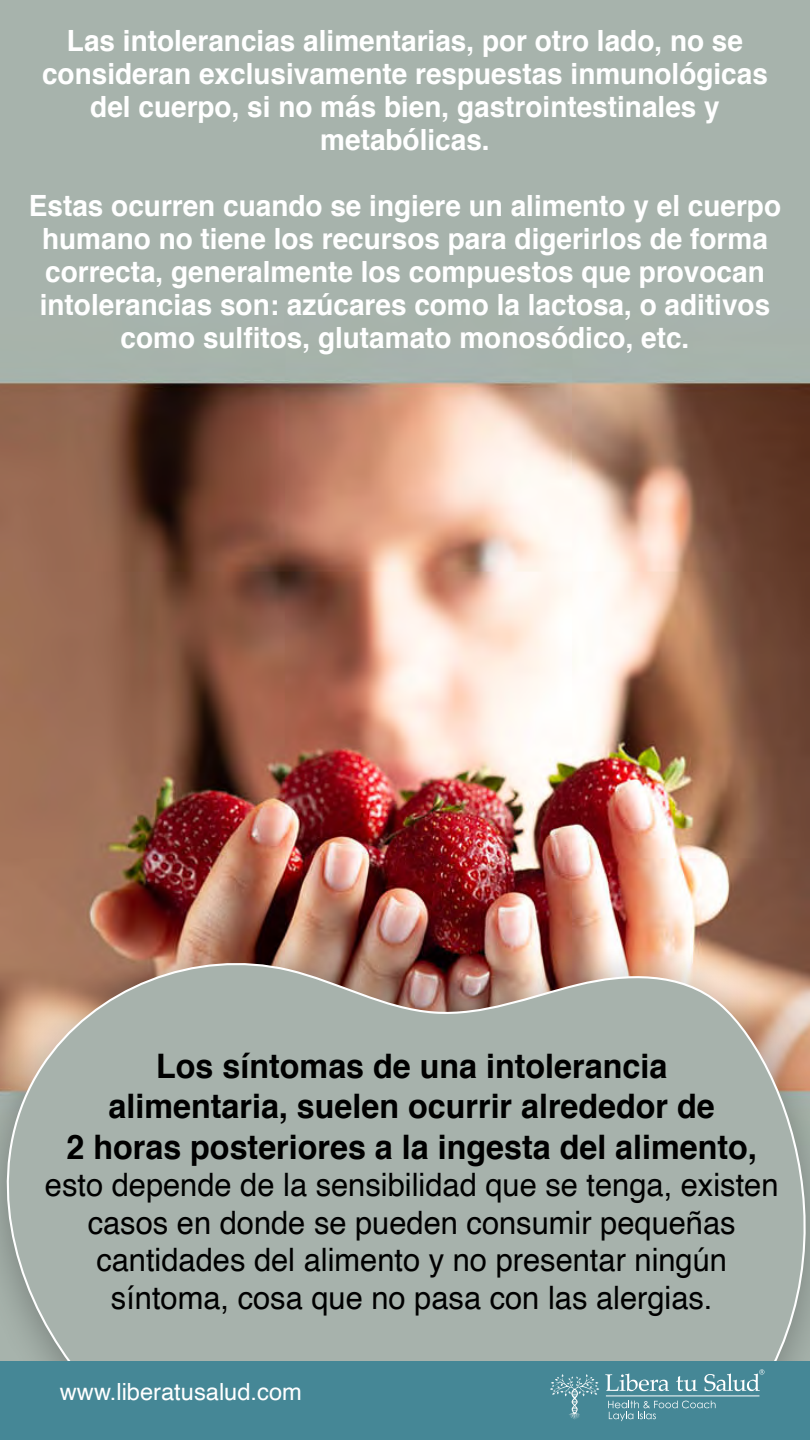
<style>
.page{position:relative;width:810px;height:1440px;background:#fff}
.page>*{position:absolute;margin:0;border:0;box-sizing:border-box;transform-origin:0 0}
.t1{font:700 33.75px/40.5px "Helvetica";color:#000;text-align:center;scale:.96 1}
.t2{font:32.25px/37.5px "Helvetica";color:#000;text-align:center;scale:.96 1}
.t3{font:700 29.25px/33px "Helvetica";color:#fff;text-align:center;scale:.96 1}
.t4{font:23.7px "Helvetica";color:#fff}
</style>
<div class="page">
<img style="left:0;top:0;width:810px;height:929px">
<div style="left:0;top:929px;width:810px;height:511px;background:#000;opacity:.3"></div>
<svg style="left:0;top:945px;width:810px;height:417px;background:#a9aca4"></svg>
<div style="left:0;top:1362px;width:810px;height:78px;background:#458796"></div>
<svg style="left:608px;top:1401px;width:108px;height:20px"></svg>
<svg style="left:605px;top:1374px;width:64px;height:17px"></svg>
<svg style="left:676px;top:1376px;width:21px;height:15px"></svg>
<svg style="left:550px;top:1374px;width:49px;height:46px"></svg>
<hr style="left:606px;top:1396px;width:153px;height:1px;background:#fff">
<svg style="left:704px;top:1369px;width:60px;height:22px"></svg>
<p class="t3" style="left:42px;top:25px;width:758px">Las intolerancias alimentarias, por otro lado, no se consideran exclusivamente respuestas inmunológicas del cuerpo, si no más bien, gastrointestinales y metabólicas.</p>
<p class="t3" style="left:29px;top:190px;width:785px">Estas ocurren cuando se ingiere un alimento y el cuerpo humano no tiene los recursos para digerirlos de forma correcta, generalmente los compuestos que provocan intolerancias son: azúcares como la lactosa, o aditivos como sulfitos, glutamato monosódico, etc.</p>
<p class="t1" style="left:67px;top:1046px;width:721px">Los síntomas de una intolerancia alimentaria, suelen ocurrir alrededor de<br>2 horas posteriores a la ingesta del alimento,</p>
<p class="t2" style="left:45px;top:1167px;width:766px">esto depende de la sensibilidad que se tenga, existen casos en donde se pueden consumir pequeñas cantidades del alimento y no presentar ningún síntoma, cosa que no pasa con las alergias.</p>
<p class="t4" style="left:60px;top:1373px;width:244px">www.liberatusalud.com</p>
</div>
